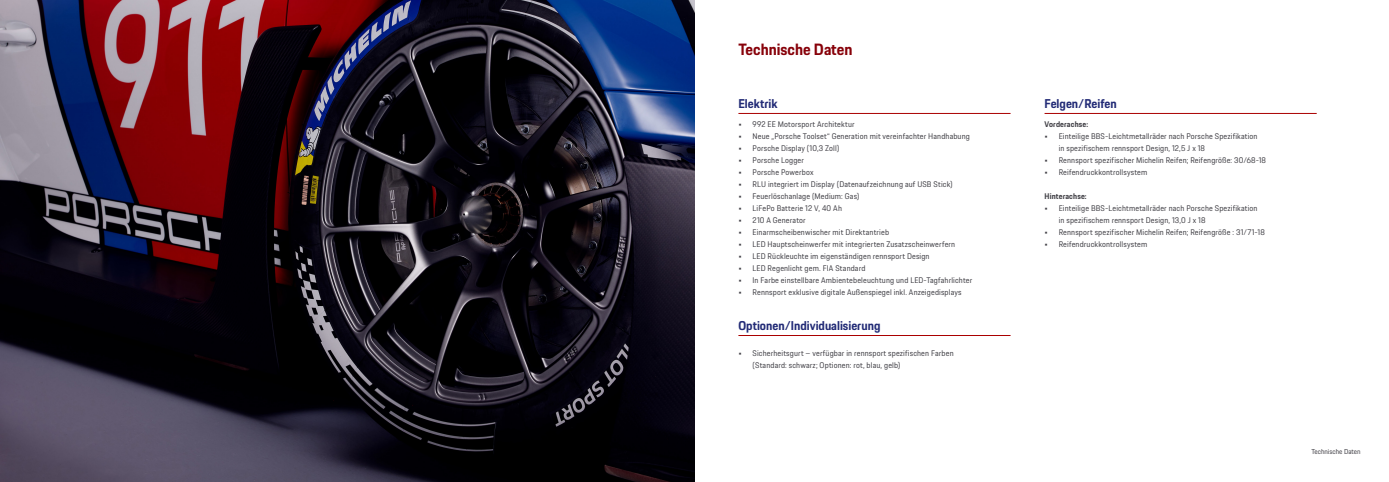
<style>
.page{position:relative;width:1389px;height:482px;background:#fff}
.page>*{position:absolute;margin:0;border:0;box-sizing:border-box;transform-origin:0 0}
.RZ_Headline{font:700 16px "Porsche Next";color:#870009}
.RZ_Tabelle_Head{font:700 12.5px "Porsche Next";color:#222b76}
.t1{font:8px/12px "Porsche Next";letter-spacing:.02em;color:#403f45}
.RZ_Tabelle_Copy_autoBullets{font:700 8px "Porsche Next";letter-spacing:.02em;color:#403f45}
.RZ_Kolumnentitel_neg_li{font:7px "Porsche Next";color:#403f45}
</style>
<div class="page">
<img style="left:0;top:0;width:694px;height:482px">
<hr style="left:738px;top:113px;width:273px;height:1px;background:#a00">
<hr style="left:738px;top:335px;width:273px;height:1px;background:#a00">
<hr style="left:1045px;top:113px;width:272px;height:1px;background:#a00">
<p class="RZ_Headline" style="left:738px;top:39px;width:116px">Technische Daten</p>
<p class="RZ_Tabelle_Head" style="left:738px;top:95px;width:40px">Elektrik</p>
<p class="t1" style="left:738px;top:118px;width:118px">• 992 EE Motorsport Architektur</p>
<p class="t1" style="left:738px;top:130px;width:233px">• Neue „Porsche Toolset“ Generation mit vereinfachter Handhabung</p>
<p class="t1" style="left:738px;top:142px;width:103px">• Porsche Display (10,3 Zoll)</p>
<p class="t1" style="left:738px;top:154px;width:67px">• Porsche Logger</p>
<p class="t1" style="left:738px;top:166px;width:77px">• Porsche Powerbox</p>
<p class="t1" style="left:738px;top:178px;width:216px">• RLU integriert im Display (Datenaufzeichnung auf USB Stick)</p>
<p class="t1" style="left:738px;top:190px;width:122px">• Feuerlöschanlage (Medium: Gas)</p>
<p class="t1" style="left:738px;top:202px;width:105px">• LiFePo Batterie 12 V, 40 Ah</p>
<p class="t1" style="left:738px;top:214px;width:69px">• 210 A Generator</p>
<p class="t1" style="left:738px;top:226px;width:152px">• Einarmscheibenwischer mit Direktantrieb</p>
<p class="t1" style="left:738px;top:238px;width:218px">• LED Hauptscheinwerfer mit integrierten Zusatzscheinwerfern</p>
<p class="t1" style="left:738px;top:250px;width:193px">• LED Rückleuchte im eigenständigen rennsport Design</p>
<p class="t1" style="left:738px;top:262px;width:129px">• LED Regenlicht gem. FIA Standard</p>
<p class="t1" style="left:738px;top:274px;width:235px">• In Farbe einstellbare Ambientebeleuchtung und LED-Tagfahrlichter</p>
<p class="t1" style="left:738px;top:286px;width:225px">• Rennsport exklusive digitale Außenspiegel inkl. Anzeigedisplays</p>
<p class="RZ_Tabelle_Head" style="left:738px;top:317px;width:144px">Optionen/Individualisierung</p>
<p class="t1" style="left:753px;top:347px;width:203px;text-indent:-14px">• Sicherheitsgurt – verfügbar in rennsport spezifischen Farben (Standard: schwarz; Optionen: rot, blau, gelb)</p>
<p class="RZ_Tabelle_Head" style="left:1045px;top:95px;width:74px">Felgen/Reifen</p>
<p class="RZ_Tabelle_Copy_autoBullets" style="left:1045px;top:119px;width:45px">Vorderachse:</p>
<p class="t1" style="left:1059px;top:130px;width:200px;text-indent:-14px">• Einteilige BBS-Leichtmetallräder nach Porsche Spezifikation in spezifischem rennsport Design, 12,5 J x 18</p>
<p class="t1" style="left:1045px;top:154px;width:223px">• Rennsport spezifischer Michelin Reifen; Reifengröße: 30/68-18</p>
<p class="t1" style="left:1045px;top:166px;width:104px">• Reifendruckkontrollsystem</p>
<p class="RZ_Tabelle_Copy_autoBullets" style="left:1045px;top:191px;width:44px">Hinterachse:</p>
<p class="t1" style="left:1059px;top:202px;width:200px;text-indent:-14px">• Einteilige BBS-Leichtmetallräder nach Porsche Spezifikation in spezifischem rennsport Design, 13,0 J x 18</p>
<p class="t1" style="left:1045px;top:226px;width:222px">• Rennsport spezifischer Michelin Reifen; Reifengröße : 31/71-18</p>
<p class="t1" style="left:1045px;top:238px;width:104px">• Reifendruckkontrollsystem</p>
<p class="RZ_Kolumnentitel_neg_li" style="left:1311px;top:446px;width:51px">Technische Daten</p>
</div>
